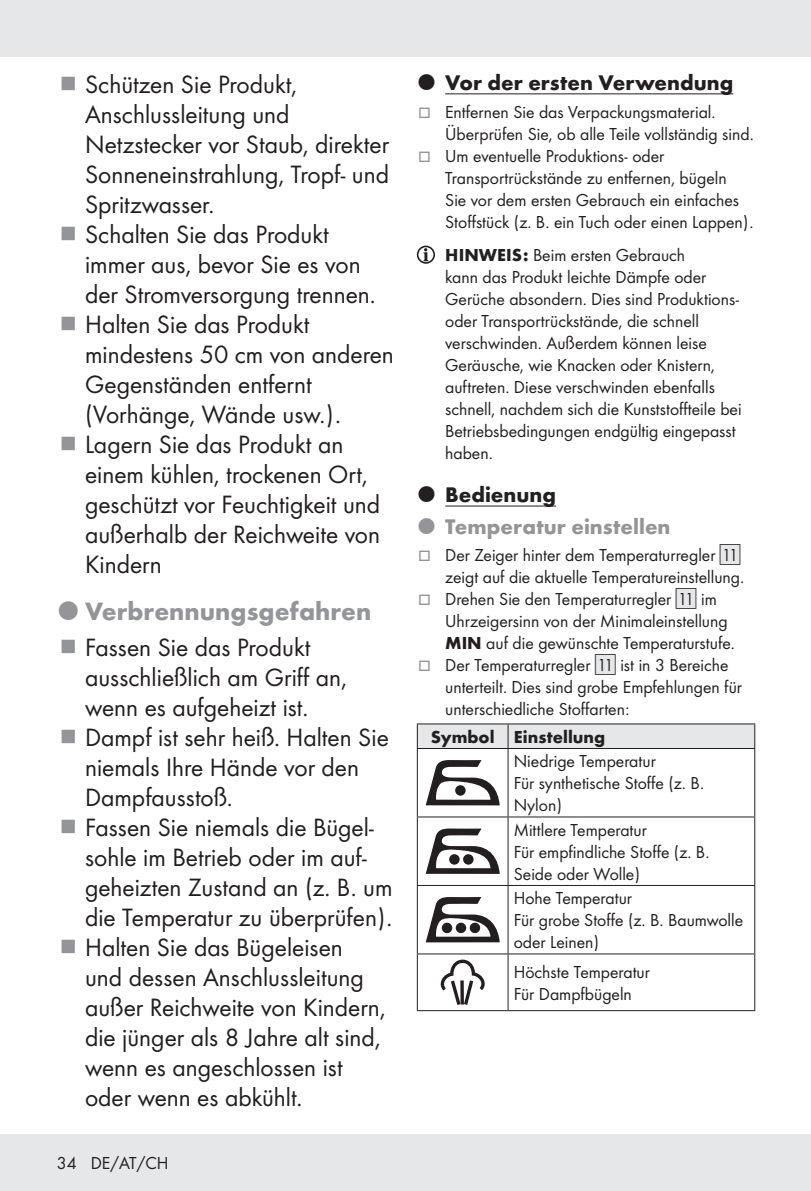
<style>
.page{position:relative;width:811px;height:1191px;background:#fff}
.page>*{position:absolute;margin:0;border:0;box-sizing:border-box;transform-origin:0 0}
.t1{font:26px/30px "Futura Boo";color:#231f20}
.t2{font:700 26px "Futura";color:#939598}
.t3{font:700 22px "Futura";color:#231f20}
.t4{font:700 22px "Futura";color:#939598}
.Indent_SB{font:18px/22px "Futura Boo";color:#231f20}
.Body{font:18px/22px "Futura Boo";color:#231f20}
.Headline__Table{font:700 18px "Futura";color:#231f20}
.s1{color:#939598}
.s2{font-family:"Futura";font-weight:700}
.s3{font-family:"IMP Lidl Num Box";font-size:15.8px;color:#e6e7e9}
.s4{font-family:"IMP Lidl Num Box";font-size:15.8px}
</style>
<div class="page">
<div style="left:0;top:1134px;width:811px;height:57px;background:#e6e7e9"></div>
<div style="left:0;top:0;width:811px;height:57px;background:#e6e7e9"></div>
<hr style="left:445px;top:93px;width:288px;height:1px;background:#231f20">
<hr style="left:445px;top:505px;width:111px;height:1px;background:#231f20">
<div style="left:417px;top:246px;width:18px;height:18px;border:2px solid #231f20;border-radius:50%"></div>
<svg style="left:423px;top:248px;width:5px;height:13px"></svg>
<hr style="left:417px;top:723px;width:91px;height:1px;background:#231f20">
<hr style="left:508px;top:723px;width:247px;height:1px;background:#231f20">
<div style="left:417px;top:724px;width:338px;height:24px;background:#e6e7e9"></div>
<hr style="left:417px;top:748px;width:91px;height:1px;background:#231f20">
<hr style="left:417px;top:749px;width:1px;height:67px;background:#231f20">
<hr style="left:508px;top:748px;width:247px;height:1px;background:#231f20">
<hr style="left:507px;top:749px;width:1px;height:67px;background:#231f20">
<hr style="left:754px;top:749px;width:1px;height:67px;background:#231f20">
<hr style="left:417px;top:816px;width:91px;height:1px;background:#231f20">
<hr style="left:417px;top:817px;width:1px;height:68px;background:#231f20">
<hr style="left:508px;top:816px;width:247px;height:1px;background:#231f20">
<hr style="left:507px;top:817px;width:1px;height:68px;background:#231f20">
<hr style="left:754px;top:817px;width:1px;height:68px;background:#231f20">
<hr style="left:417px;top:885px;width:91px;height:1px;background:#231f20">
<hr style="left:417px;top:886px;width:1px;height:67px;background:#231f20">
<hr style="left:508px;top:885px;width:247px;height:1px;background:#231f20">
<hr style="left:507px;top:886px;width:1px;height:67px;background:#231f20">
<hr style="left:754px;top:886px;width:1px;height:67px;background:#231f20">
<hr style="left:417px;top:953px;width:91px;height:1px;background:#231f20">
<hr style="left:417px;top:954px;width:1px;height:56px;background:#231f20">
<hr style="left:508px;top:953px;width:247px;height:1px;background:#231f20">
<hr style="left:507px;top:954px;width:1px;height:56px;background:#231f20">
<hr style="left:754px;top:954px;width:1px;height:56px;background:#231f20">
<hr style="left:417px;top:1010px;width:91px;height:1px;background:#231f20">
<hr style="left:508px;top:1010px;width:247px;height:1px;background:#231f20">
<svg style="left:426px;top:760px;width:74px;height:45px"></svg>
<div style="left:455px;top:785px;width:10px;height:10px;background:#231f20;border-radius:50%"></div>
<svg style="left:426px;top:828px;width:74px;height:46px"></svg>
<div style="left:463px;top:854px;width:10px;height:10px;background:#231f20;border-radius:50%"></div>
<div style="left:449px;top:854px;width:10px;height:10px;background:#231f20;border-radius:50%"></div>
<svg style="left:426px;top:897px;width:74px;height:45px"></svg>
<div style="left:470px;top:922px;width:10px;height:11px;background:#231f20;border-radius:50%"></div>
<div style="left:456px;top:922px;width:10px;height:11px;background:#231f20;border-radius:50%"></div>
<div style="left:442px;top:922px;width:10px;height:11px;background:#231f20;border-radius:50%"></div>
<svg style="left:440px;top:959px;width:45px;height:46px"></svg>
<p class="t1" style="left:85px;top:68px;width:305px">Schützen Sie Produkt,<br>Anschlussleitung und<br>Netzstecker vor Staub, direkter<br>Sonneneinstrahlung, Tropf- und<br>Spritzwasser.</p>
<p class="t1" style="left:85px;top:218px;width:289px">Schalten Sie das Produkt immer aus, bevor Sie es von der Stromversorgung trennen.</p>
<p class="t1" style="left:85px;top:308px;width:310px">Halten Sie das Produkt mindestens 50 cm von anderen<br>Gegenständen entfernt (Vorhänge, Wände usw. ).</p>
<p class="t1" style="left:85px;top:428px;width:297px">Lagern Sie das Produkt an einem kühlen, trockenen Ort, geschützt vor Feuchtigkeit und außerhalb der Reichweite von<br>Kindern</p>
<p class="t2" style="left:85px;top:592px;width:288px">Verbrennungsgefahren</p>
<p class="t1" style="left:85px;top:630px;width:263px">Fassen Sie das Produkt ausschließlich am Griff an, wenn es aufgeheizt ist.</p>
<p class="t1" style="left:85px;top:720px;width:305px">Dampf ist sehr heiß. Halten Sie niemals Ihre Hände vor den<br>Dampfausstoß.</p>
<p class="t1" style="left:85px;top:810px;width:309px">Fassen Sie niemals die Bügel&shy;sohle im Betrieb oder im auf&shy;geheizten Zustand an (z. B. um die Temperatur zu überprüfen).</p>
<p class="t1" style="left:85px;top:930px;width:302px">Halten Sie das Bügeleisen und dessen Anschlussleitung außer Reichweite von Kindern, die jünger als 8 Jahre alt sind, wenn es angeschlossen ist oder wenn es abkühlt.</p>
<p class="Indent_SB" style="left:57px;top:1151px;width:113px">34 DE/AT/CH</p>
<p class="t3" style="left:445px;top:66px;width:290px">Vor der ersten Verwendung</p>
<p class="Indent_SB" style="left:445px;top:100px;width:308px;text-indent:-27px"><span class="s1">□</span> Entfernen Sie das Verpackungsmaterial.<br>Überprüfen Sie, ob alle Teile vollständig sind.</p>
<p class="Indent_SB" style="left:445px;top:144px;width:308px;text-indent:-27px"><span class="s1">□</span> Um eventuelle Produktions- oder Transportrückstände zu entfernen, bügeln Sie vor dem ersten Gebrauch ein einfaches Stoffstück (z. B. ein Tuch oder einen Lappen).</p>
<p class="Indent_SB" style="left:445px;top:243px;width:298px"><span class="s2">HINWEIS:</span> Beim ersten Gebrauch<br>kann das Produkt leichte Dämpfe oder Gerüche absondern. Dies sind Produktions&shy;oder Transportrückstände, die schnell verschwinden. Außerdem können leise Geräusche, wie Knacken oder Knistern, auftreten. Diese verschwinden ebenfalls schnell, nachdem sich die Kunststoffteile bei Betriebsbedingungen endgültig eingepasst haben.</p>
<p class="t3" style="left:445px;top:478px;width:112px">Bedienung</p>
<p class="t4" style="left:445px;top:510px;width:227px">Temperatur einstellen</p>
<p class="Indent_SB" style="left:418px;top:543px;width:325px;text-align:right"><span class="s1">□</span> Der Zeiger hinter dem Temperaturregler <span class="s3">[</span><span class="s4">11] </span>zeigt auf die aktuelle Temperatureinstellung.</p>
<p class="Indent_SB" style="left:445px;top:587px;width:289px;text-indent:-27px"><span class="s1">□</span> Drehen Sie den Temperaturregler <span class="s3">[</span><span class="s4">11]</span> im<br>Uhrzeigersinn von der Minimaleinstellung<br><span class="s2">MIN</span> auf die gewünschte Temperaturstufe.</p>
<p class="Indent_SB" style="left:445px;top:653px;width:298px;text-indent:-27px"><span class="s1">□</span> Der Temperaturregler <span class="s3">[</span><span class="s4">11]</span> ist in 3 Bereiche unterteilt. Dies sind grobe Empfehlungen für unterschiedliche Stoffarten:</p>
<p class="Headline__Table" style="left:431px;top:723px;width:65px">Symbol</p>
<p class="Headline__Table" style="left:514px;top:723px;width:93px">Einstellung</p>
<p class="Body" style="left:514px;top:749px;width:144px">Niedrige Temperatur</p>
<p class="Body" style="left:514px;top:771px;width:189px">Für synthetische Stoffe (z. B.<br>Nylon)</p>
<p class="Body" style="left:514px;top:818px;width:135px">Mittlere Temperatur</p>
<p class="Body" style="left:514px;top:840px;width:195px">Für empfindliche Stoffe (z. B.<br>Seide oder Wolle)</p>
<p class="Body" style="left:514px;top:886px;width:120px">Hohe Temperatur</p>
<p class="Body" style="left:514px;top:908px;width:231px">Für grobe Stoffe (z. B. Baumwolle oder Leinen)</p>
<p class="Body" style="left:514px;top:960px;width:138px">Höchste Temperatur</p>
<p class="Body" style="left:514px;top:982px;width:120px">Für Dampfbügeln</p>
</div>
